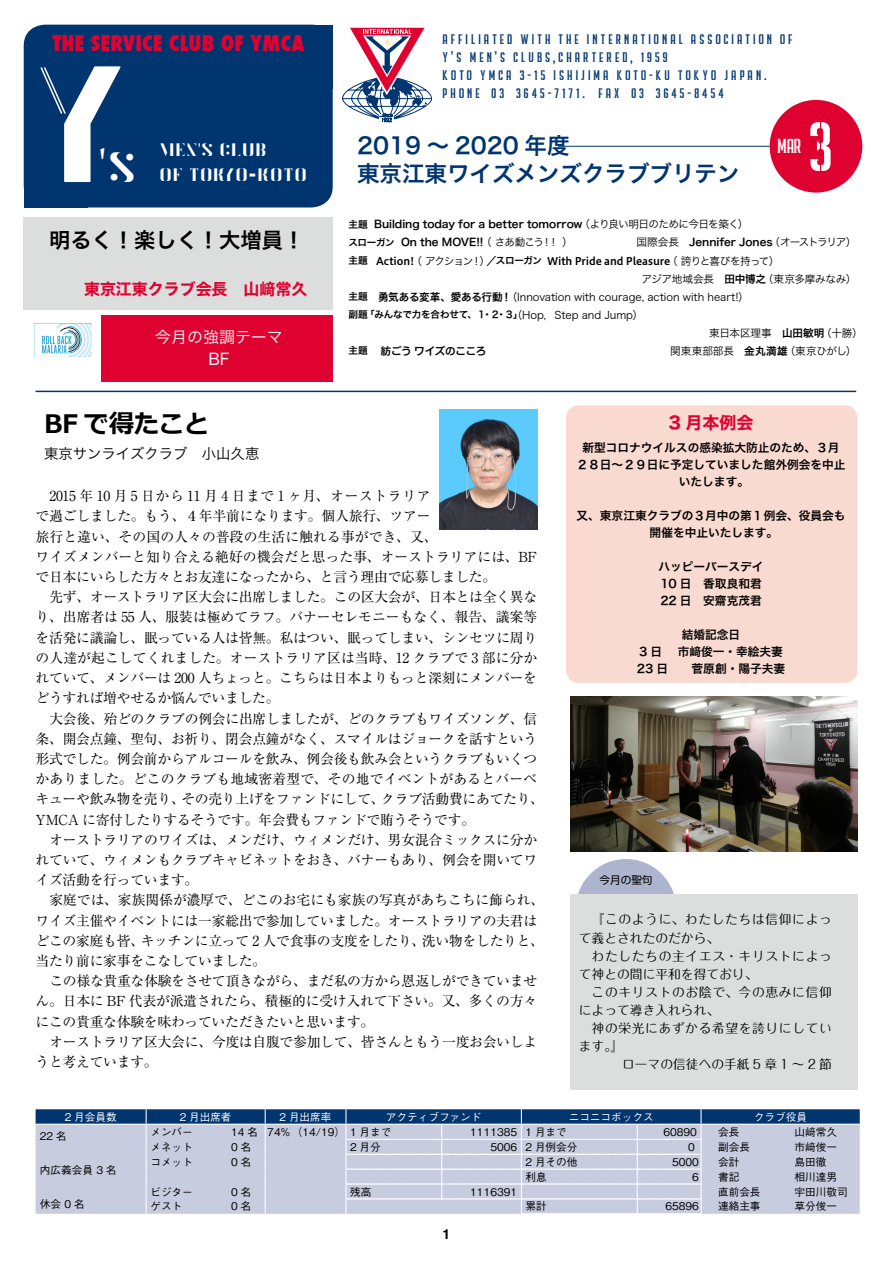
<style>
.page{position:relative;width:893px;height:1263px;background:#fff}
.page>*{position:absolute;margin:0;border:0;box-sizing:border-box;transform-origin:0 0}
.t1{font:164.7px "Flare";color:#fff}
.t2{font:69.15px "BRIPOKUS";color:#fff}
.t3{font:47.85px "Minion Pro";color:#fff}
.t4{font:700 25.5px "Meiryo";letter-spacing:-.02em;color:#000}
.t5{font:22.5px/28.5px "Hira Kaku Pro N W6";color:#003570}
.t6{font:800 condensed 21.3px "Futura";color:#df0231}
.t7{font:21.3px "Hira Kaku Pro N W6";color:#000}
.t8{font:20.25px "BRIPOKUS";color:#fff}
.t9{font:18px/25.5px "Flare";color:#fff}
.t10{font:16.95px "Hira Kaku Std N W7";color:#df0231}
.t11{font:15.9px "Hira Kaku Std N W7";color:#df0231}
.t12{font:15.9px "Hira Kaku Pro N W3";color:#fff}
.t13{font:15.9px "Hira Kaku Std N W4";color:#fff}
.t14{font:14.4px "Hira Kaku Pro N W3";color:#000}
.t15{font:13.8px/20.2px "Ryumin Pr 5";letter-spacing:-.02em;color:#000;text-align:justify}
.t16{font:13.8px/20.2px "Ryumin Pr 5";color:#000}
.t17{font:13.8px/18.1px "BRIPOKUS";letter-spacing:.25em;color:#003570}
.t18{font:700 13.8px "Helvetica";color:#000}
.t19{font:12.75px/18.1px "Maru Fo Pro";letter-spacing:.05em;color:#000}
.t20{font:12.75px "Maru Fo Pro";color:#000}
.t21{font:11.7px/17px "Hira Kaku Pro W6";color:#000;text-align:center}
.t22{font:500 10.65px "Gothic BBB Pro";color:#000}
.t23{font:10.65px/18px "Hira Kaku Pro N W3";letter-spacing:-.005em;color:#000}
.t24{font:10.65px/18px "Hira Kaku Pro N W6";letter-spacing:-.005em;color:#000}
.t25{font:10.65px "Hiragino UD Sans F Std W6";letter-spacing:-.005em;color:#000}
.t26{font:500 10.65px "Gothic BBB Pro";color:#fff}
.t27{font:10.65px "Hira Kaku Pro N W3";letter-spacing:-.12em;color:#000}
.t28{font:10.65px "Hira Kaku Std N W3";letter-spacing:-.01em;color:#000}
.t29{font:10.65px "Hiragino UD Sans F Std W6";letter-spacing:-.035em;color:#000}
.t30{font:10.65px "Shin Go Pr 5";color:#000}
.t31{font:9.6px "Hira Kaku Std N W6";letter-spacing:-.02em;color:#000}
.s1{font-family:"Minion Pro"}
.s2{font-family:"Flare";font-size:42.45px}
.s3{font-size:9.6px}
.s4{font-family:"Hira Kaku Pro N W3"}
.s5{font-family:"Hira Kaku Pro N W6"}
.s6{font-family:"Hira Kaku Std N W6";font-size:9.6px}
.s7{font-family:"Hira Kaku Std N W3"}
.s8{font-family:"Hira Kaku Pro N W6";font-size:9.6px}
.s9{font-family:"Hira Kaku Std N W3";font-size:10.65px}
.s10{font-family:"Hiragino UD Sans F Std W6"}
</style>
<div class="page">
<div style="left:24px;top:217px;width:309px;height:93px;background:#dcdddd"></div>
<div style="left:269px;top:25px;width:64px;height:63px;background:#003570"></div>
<div style="left:24px;top:144px;width:64px;height:63px;background:#003570"></div>
<div style="left:24px;top:25px;width:309px;height:182px;background:#003570;border-radius:21px"></div>
<hr style="left:36px;top:391px;width:820px;height:1px;background:#003570">
<svg style="left:34px;top:324px;width:58px;height:33px"></svg>
<img style="left:35px;top:324px;width:57px;height:32px">
<div style="left:566px;top:405px;width:291px;height:278px;background:#f9dad0;border-radius:13px"></div>
<svg style="left:36px;top:1109px;width:824px;height:105px;background:#afb9d1"></svg>
<hr style="left:521px;top:1213px;width:116px;height:1px;background:#fff">
<hr style="left:637px;top:1213px;width:65px;height:1px;background:#fff">
<svg style="left:578px;top:859px;width:96px;height:35px"></svg>
<div style="left:570px;top:894px;width:287px;height:196px;background:#dcdddd"></div>
<svg style="left:342px;top:27px;width:90px;height:95px"></svg>
<div style="left:770px;top:100px;width:92px;height:93px;background:#df0231;border-radius:50%"></div>
<hr style="left:558px;top:146px;width:212px;height:1px;background:#003570">
<div style="left:101px;top:315px;width:232px;height:67px;background:#df0231"></div>
<img style="left:439px;top:409px;width:98px;height:121px">
<svg style="left:40px;top:67px;width:26px;height:47px"></svg>
<img style="left:570px;top:696px;width:287px;height:155px">
<h3 class="t6" style="left:52px;top:28px;width:253px">THE SERVICE CLUB OF YMCA</h3>
<p class="t17" style="left:443px;top:31px;width:351px">AFFILIATED WITH THE INTERNATIONAL ASSOCIATION OF Y'S MEN'S CLUBS,CHARTERED, 1959<br>KOTO YMCA 3-15 ISHIJIMA KOTO-KU TOKYO JAPAN.<br>PHONE （03 3645-7171. FAX （03 3645-8454</p>
<h1 class="t1" style="left:50px;top:30px;width:86px">Y</h1>
<h3 class="t5" style="left:357px;top:130px;width:384px">2019 〜 2020 年度<br>東京江東ワイズメンズクラブブリテン</h3>
<h3 class="t8" style="left:778px;top:137px;width:25px">MAR</h3>
<h3 class="t9" style="left:159px;top:138px;width:149px">MEN<span class="s1">'</span>S CLUB<br>OF TOKYO-KOTO</h3>
<h3 class="t3" style="left:99px;top:134px;width:40px">'<span class="s2">S</span></h3>
<h2 class="t2" style="left:810px;top:114px;width:23px">3</h2>
<h3 class="t7" style="left:49px;top:221px;width:257px">明るく！楽しく！大増員！</h3>
<p class="t11" style="left:84px;top:276px;width:225px">東京江東クラブ会長　山﨑常久</p>
<p class="t12" style="left:155px;top:323px;width:129px">今月の強調テーマ</p>
<p class="t13" style="left:208px;top:347px;width:23px">BF</p>
<p class="t24" style="left:348px;top:215px;width:401px"><span class="s3">主題</span> Building today for a better tomorrow<span class="s4">（より良い明日のために今日を築く）</span><span class="s3">スローガン</span> On the MOVE!! <span class="s4">（さあ動こう！！）</span></p>
<p class="t27" style="left:637px;top:233px;width:221px">国際会長　<span class="s5">Jennifer Jones</span>（オーストラリア）</p>
<p class="t25" style="left:348px;top:252px;width:432px"><span class="s6">主題</span> Action! <span class="s7">（ アクション！）</span>／<span class="s6">スローガン</span> With Pride and Pleasure<span class="s7">（ 誇りと喜びを持って）</span></p>
<p class="t23" style="left:348px;top:269px;width:509px;text-indent:293px">アジア地域会長　<span class="s5">田中博之</span>（東京多摩みなみ）<span class="s8">主題</span><span class="s5">　勇気ある変革、愛ある行動！</span>（Innovation with courage, action with heart!）</p>
<p class="t31" style="left:348px;top:307px;width:296px">副題「みんなで力を合わせて、１･２･３」<span class="s9">（Hop，Step and Jump）</span></p>
<p class="t23" style="left:709px;top:323px;width:155px">東日本区理事　<span class="s5">山田敏明</span>（十勝）</p>
<p class="t29" style="left:348px;top:343px;width:139px"><span class="s6">主題</span>　 紡ごう ワイズのこころ</p>
<p class="t28" style="left:670px;top:343px;width:188px">関東東部部長　<span class="s10">金丸満雄</span>（東京ひがし）</p>
<h3 class="t4" style="left:44px;top:406px;width:167px">BF で得たこと</h3>
<p class="t14" style="left:44px;top:441px;width:217px">東京サンライズクラブ　小山久恵</p>
<p class="t16" style="left:36px;top:485px;width:503px;text-indent:14px">2015 年 10 月 5 日から 11 月 4 日まで 1 ヶ月、オーストラリア<br>で過ごしました。もう、４年半前になります。個人旅行、ツアー<br>旅行と違い、その国の人々の普段の生活に触れる事ができ、又、<br>ワイズメンバーと知り合える絶好の機会だと思った事、オーストラリアには、BFで日本にいらした方々とお友達になったから、と言う理由で応募しました。</p>
<p class="t15" style="left:36px;top:586px;width:503px;text-indent:14px">先ず、オーストラリア区大会に出席しました。この区大会が、日本とは全く異なり、出席者は 55 人、服装は極めてラフ。バナーセレモニーもなく、報告、議案等を活発に議論し、眠っている人は皆無。私はつい、眠ってしまい、シンセツに周りの人達が起こしてくれました。オーストラリア区は当時、12 クラブで 3 部に分かれていて、メンバーは 200 人ちょっと。こちらは日本よりもっと深刻にメンバーをどうすれば増やせるか悩んでいました。</p>
<p class="t15" style="left:36px;top:707px;width:510px;text-align:left;text-indent:14px">大会後、殆どのクラブの例会に出席しましたが、どのクラブもワイズソング、信条、開会点鐘、聖句、お祈り、閉会点鐘がなく、スマイルはジョークを話すという形式でした。例会前からアルコールを飲み、例会後も飲み会というクラブもいくつかありました。どこのクラブも地域密着型で、その地でイベントがあるとバーベキューや飲み物を売り、その売り上げをファンドにして、クラブ活動費にあてたり、YMCA に寄付したりするそうです。年会費もファンドで賄うそうです。</p>
<p class="t15" style="left:36px;top:828px;width:503px;text-indent:14px">オーストラリアのワイズは、メンだけ、ウィメンだけ、男女混合ミックスに分かれていて、ウィメンもクラブキャビネットをおき、バナーもあり、例会を開いてワイズ活動を行っています。</p>
<p class="t15" style="left:36px;top:889px;width:510px;text-align:left;text-indent:14px">家庭では、家族関係が濃厚で、どこのお宅にも家族の写真があちこちに飾られ、ワイズ主催やイベントには一家総出で参加していました。オーストラリアの夫君はどこの家庭も皆、キッチンに立って 2 人で食事の支度をしたり、洗い物をしたりと、当たり前に家事をこなしていました。</p>
<p class="t15" style="left:36px;top:970px;width:503px;text-indent:14px">この様な貴重な体験をさせて頂きながら、まだ私の方から恩返しができていません。日本に BF 代表が派遣されたら、積極的に受け入れて下さい。又、多くの方々にこの貴重な体験を味わっていただきたいと思います。</p>
<p class="t15" style="left:36px;top:1030px;width:503px;text-indent:14px">オーストラリア区大会に、今度は自腹で参加して、皆さんともう一度お会いしようと考えています。</p>
<p class="t10" style="left:669px;top:409px;width:86px">3 月本例会</p>
<p class="t21" style="left:577px;top:438px;width:270px">新型コロナウイルスの感染拡大防止のため、３月<br>２８日～２９日に予定していました館外例会を中止いたします。</p>
<p class="t21" style="left:577px;top:506px;width:270px">又、東京江東クラブの３月中の第１例会、役員会も開催を中止いたします。</p>
<p class="t21" style="left:658px;top:557px;width:107px;text-align:left">ハッピーバースデイ<br>10 日　香取良和君<br>22 日　安齋克茂君</p>
<p class="t21" style="left:637px;top:626px;width:150px">結婚記念日<br>3 日　 市﨑俊一・幸絵夫妻<br>23 日　　菅原創・陽子夫妻</p>
<p class="t30" style="left:599px;top:871px;width:55px">今月の聖句</p>
<p class="t19" style="left:579px;top:909px;width:254px;text-indent:13px">『このように、わたしたちは信仰によって義とされたのだから、</p>
<p class="t19" style="left:579px;top:945px;width:254px;text-indent:13px">わたしたちの主イエス・キリストによって神との間に平和を得ており、</p>
<p class="t19" style="left:579px;top:981px;width:254px;text-indent:13px">このキリストのお陰で、今の恵みに信仰によって導き入れられ、</p>
<p class="t19" style="left:579px;top:1017px;width:254px;text-indent:13px">神の栄光にあずかる希望を誇りにしています。』</p>
<p class="t20" style="left:622px;top:1054px;width:211px">ローマの信徒への手紙 5 章 1 ～ 2 節</p>
<p class="t26" style="left:65px;top:1108px;width:53px">2 月会員数</p>
<p class="t26" style="left:180px;top:1108px;width:53px">2 月出席者</p>
<p class="t26" style="left:280px;top:1108px;width:53px">2 月出席率</p>
<p class="t26" style="left:386px;top:1108px;width:97px">アクティブファンド</p>
<p class="t26" style="left:569px;top:1108px;width:87px">ニコニコボックス</p>
<p class="t26" style="left:754px;top:1108px;width:55px">クラブ役員</p>
<p class="t22" style="left:40px;top:1127px;width:28px">22 名</p>
<p class="t22" style="left:40px;top:1161px;width:78px">内広義会員 3 名</p>
<p class="t22" style="left:40px;top:1195px;width:46px">休会 0 名</p>
<p class="t22" style="left:150px;top:1123px;width:44px">メンバー</p>
<p class="t22" style="left:231px;top:1123px;width:162px">14 名 74% （14/19） 1 月まで</p>
<p class="t22" style="left:470px;top:1123px;width:98px">1111385 1 月まで</p>
<p class="t22" style="left:663px;top:1123px;width:35px">60890</p>
<p class="t22" style="left:718px;top:1123px;width:23px">会長</p>
<p class="t22" style="left:795px;top:1123px;width:44px">山﨑常久</p>
<p class="t22" style="left:150px;top:1138px;width:44px">メネット</p>
<p class="t22" style="left:231px;top:1138px;width:21px">0 名</p>
<p class="t22" style="left:350px;top:1138px;width:32px">2 月分</p>
<p class="t22" style="left:490px;top:1138px;width:89px">5006 2 月例会分</p>
<p class="t22" style="left:686px;top:1138px;width:12px">０</p>
<p class="t22" style="left:718px;top:1138px;width:33px">副会長</p>
<p class="t22" style="left:795px;top:1138px;width:44px">市﨑俊一</p>
<p class="t22" style="left:150px;top:1153px;width:44px">コメット</p>
<p class="t22" style="left:231px;top:1153px;width:21px">0 名</p>
<p class="t22" style="left:526px;top:1153px;width:53px">2 月その他</p>
<p class="t22" style="left:672px;top:1153px;width:28px">5000</p>
<p class="t22" style="left:718px;top:1153px;width:23px">会計</p>
<p class="t22" style="left:795px;top:1153px;width:33px">島田徹</p>
<p class="t22" style="left:526px;top:1168px;width:23px">利息</p>
<p class="t22" style="left:692px;top:1168px;width:8px">6</p>
<p class="t22" style="left:718px;top:1168px;width:23px">書記</p>
<p class="t22" style="left:795px;top:1168px;width:44px">相川達男</p>
<p class="t22" style="left:150px;top:1183px;width:44px">ビジター</p>
<p class="t22" style="left:231px;top:1183px;width:21px">0 名</p>
<p class="t22" style="left:350px;top:1183px;width:23px">残高</p>
<p class="t22" style="left:470px;top:1183px;width:48px">1116391</p>
<p class="t22" style="left:718px;top:1183px;width:44px">直前会長</p>
<p class="t22" style="left:795px;top:1183px;width:55px">宇田川敬司</p>
<p class="t22" style="left:150px;top:1198px;width:33px">ゲスト</p>
<p class="t22" style="left:231px;top:1198px;width:21px">0 名</p>
<p class="t22" style="left:526px;top:1198px;width:23px">累計</p>
<p class="t22" style="left:665px;top:1198px;width:35px">65896</p>
<p class="t22" style="left:718px;top:1198px;width:44px">連絡主事</p>
<p class="t22" style="left:795px;top:1198px;width:44px">草分俊一</p>
<p class="t18" style="left:443px;top:1223px;width:9px">1</p>
</div>
